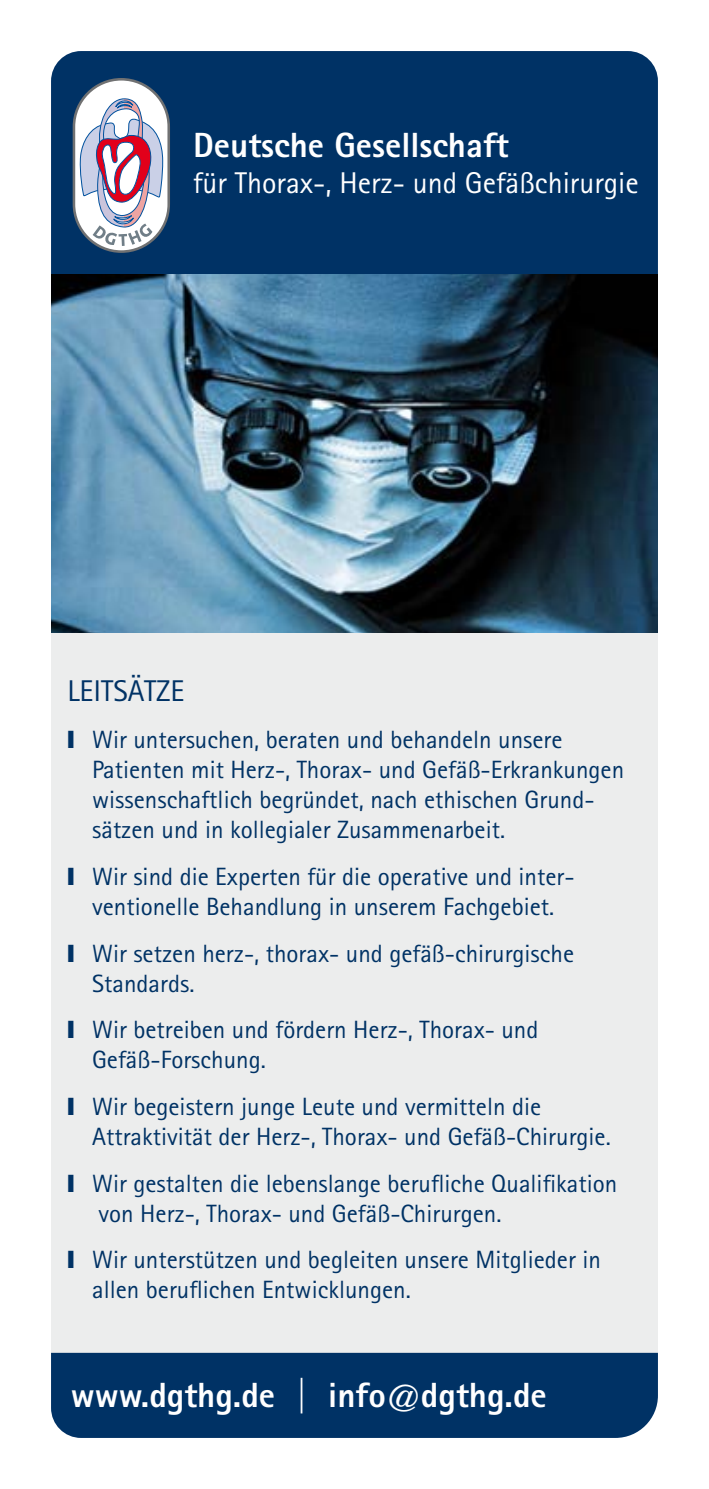
<style>
.page{position:relative;width:709px;height:1489px;background:#fff}
.page>*{position:absolute;margin:0;border:0;box-sizing:border-box;transform-origin:0 0}
.t1{font:800 35px "Rotis Sans Serif Pro";color:#fff}
.t2{font:30px "Rotis Sans Serif Pro";color:#fff}
.t3{font:30px "Rotis Sans Serif Pro";color:#003265}
.t4{font:25px/30px "Rotis Sans Serif Pro";color:#003265}
</style>
<div class="page">
<div style="left:51px;top:632px;width:607px;height:724px;background:#eceded"></div>
<div style="left:51px;top:1352px;width:607px;height:85px;background:#003265"></div>
<div style="left:51px;top:51px;width:607px;height:223px;background:#003265"></div>
<img style="left:51px;top:274px;width:607px;height:358px">
<div style="left:74px;top:79px;width:95px;height:172px;background:#fff;border-radius:47px"></div>
<div style="left:73px;top:78px;width:97px;height:175px;border:3px solid #707172;border-radius:47px"></div>
<svg style="left:79px;top:98px;width:85px;height:148px"></svg>
<h1 class="t1" style="left:193px;top:123px;width:317px">Deutsche Gesellschaft</h1>
<p class="t2" style="left:193px;top:165px;width:447px">für Thorax-, Herz- und Gefäßchirurgie</p>
<p class="t3" style="left:67px;top:673px;width:119px">LEITSÄTZE</p>
<p class="t4" style="left:92px;top:724px;width:533px;text-indent:-25px">❙ Wir untersuchen, beraten und behandeln unsere Patienten mit Herz-, Thorax- und Gefäß-Erkrankungen wissenschaftlich begründet, nach ethischen Grund&shy;sätzen und in kollegialer Zusammenarbeit.</p>
<p class="t4" style="left:67px;top:861px;width:508px;text-align:center">❙ Wir sind die Experten für die operative und inter&shy;ventionelle Behandlung in unserem Fachgebiet.</p>
<p class="t4" style="left:92px;top:938px;width:483px;text-indent:-25px">❙ Wir setzen herz-, thorax- und gefäß-chirurgische<br>Standards.</p>
<p class="t4" style="left:92px;top:1014px;width:448px;text-indent:-25px">❙ Wir betreiben und fördern Herz-, Thorax- und<br>Gefäß-Forschung.</p>
<p class="t4" style="left:92px;top:1091px;width:520px;text-indent:-25px">❙ Wir begeistern junge Leute und vermitteln die<br>Attraktivität der Herz-, Thorax- und Gefäß-Chirurgie.</p>
<p class="t4" style="left:99px;top:1168px;width:520px;text-indent:-31px">❙ Wir gestalten die lebenslange berufliche Qualifikation von Herz-, Thorax- und Gefäß-Chirurgen.</p>
<p class="t4" style="left:92px;top:1245px;width:510px;text-indent:-25px">❙ Wir unterstützen und begleiten unsere Mitglieder in allen beruflichen Entwicklungen.</p>
<h1 class="t1" style="left:71px;top:1372px;width:477px">www.dgthg.de | info@dgthg.de</h1>
</div>
